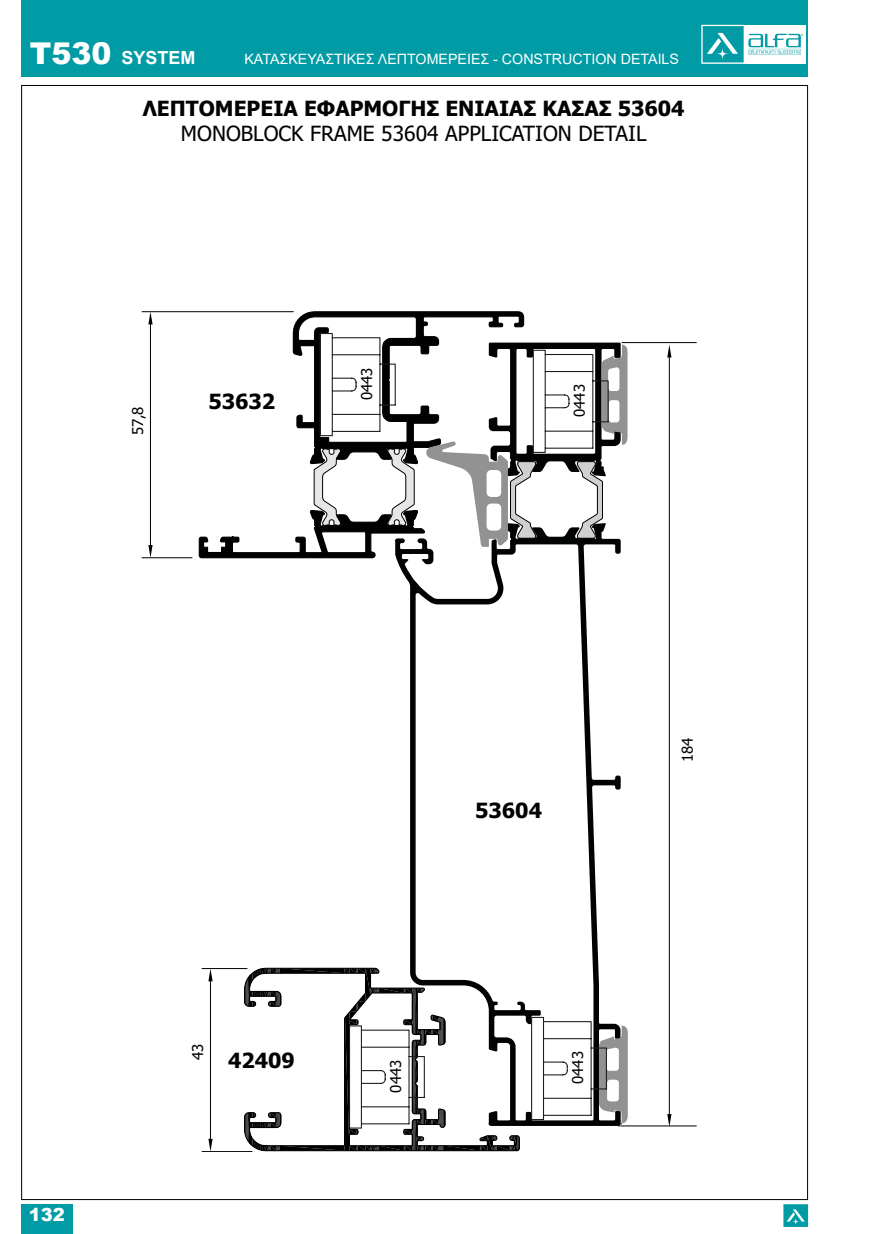
<style>
.page{position:relative;width:893px;height:1234px;background:#fff}
.page>*{position:absolute;margin:0;border:0;box-sizing:border-box;transform-origin:0 0}
.t1{font:700 21px "Tahoma";color:#010202}
.t2{font:21px "Tahoma";color:#010202}
.t3{font:700 18px "Arial";color:#fff}
.t4{font:900 18px "Arial";color:#fff}
.t5{font:15px "Tahoma";color:#010202}
.t6{font:14.25px "Arial";color:#fff}
.s1{font-weight:900;font-size:30px}
</style>
<div class="page">
<div style="left:21px;top:1203px;width:51px;height:30px;background:#009ba4"></div>
<div style="left:21px;top:0;width:787px;height:77px;background:#009ba4"></div>
<svg style="left:396px;top:558px;width:225px;height:567px"></svg>
<svg style="left:243px;top:966px;width:277px;height:185px"></svg>
<hr style="left:210px;top:981px;width:1px;height:157px;background:#000">
<hr style="left:202px;top:1150px;width:50px;height:1px;background:#000">
<hr style="left:621px;top:1125px;width:75px;height:1px;background:#000">
<hr style="left:202px;top:968px;width:45px;height:1px;background:#000">
<svg style="left:208px;top:968px;width:5px;height:13px"></svg>
<svg style="left:208px;top:1138px;width:5px;height:13px"></svg>
<hr style="left:150px;top:324px;width:1px;height:221px;background:#000">
<hr style="left:142px;top:557px;width:50px;height:1px;background:#000">
<hr style="left:142px;top:311px;width:151px;height:1px;background:#000">
<hr style="left:622px;top:342px;width:74px;height:1px;background:#000">
<svg style="left:148px;top:311px;width:5px;height:13px"></svg>
<svg style="left:148px;top:545px;width:5px;height:12px"></svg>
<hr style="left:669px;top:357px;width:1px;height:756px;background:#000">
<svg style="left:667px;top:345px;width:4px;height:12px"></svg>
<svg style="left:667px;top:1113px;width:4px;height:13px"></svg>
<svg style="left:198px;top:311px;width:431px;height:247px"></svg>
<svg style="left:530px;top:1016px;width:100px;height:110px"></svg>
<svg style="left:245px;top:968px;width:275px;height:182px"></svg>
<div style="left:744px;top:26px;width:61px;height:36px;background:#fff"></div>
<svg style="left:701px;top:25px;width:102px;height:39px"></svg>
<svg style="left:783px;top:1204px;width:25px;height:22px"></svg>
<p class="t3" style="left:30px;top:45px;width:167px"><span class="s1">T530</span> SYSTEM</p>
<p class="t6" style="left:244px;top:49px;width:436px">ΚΑΤΑΣΚΕΥΑΣΤΙΚΕΣ ΛΕΠΤΟΜΕΡΕΙΕΣ - CONSTRUCTION DETAILS</p>
<p class="t1" style="left:143px;top:95px;width:543px">ΛΕΠΤΟΜΕΡΕΙΑ ΕΦΑΡΜΟΓΗΣ ΕΝΙΑΙΑΣ ΚΑΣΑΣ 53604</p>
<p class="t2" style="left:181px;top:119px;width:467px">MONOBLOCK FRAME 53604 APPLICATION DETAIL</p>
<p class="t5" style="left:128px;top:434px;width:30px;rotate:-90deg">57,8</p>
<p class="t1" style="left:208px;top:388px;width:68px">53632</p>
<p class="t5" style="left:356px;top:400px;width:34px;rotate:-90deg">0443</p>
<p class="t5" style="left:569px;top:417px;width:34px;rotate:-90deg">0443</p>
<p class="t4" style="left:29px;top:1201px;width:38px">132</p>
<p class="t5" style="left:188px;top:1060px;width:18px;rotate:-90deg">43</p>
<p class="t1" style="left:228px;top:1047px;width:68px">42409</p>
<p class="t1" style="left:475px;top:796px;width:68px">53604</p>
<p class="t5" style="left:386px;top:1092px;width:34px;rotate:-90deg">0443</p>
<p class="t5" style="left:568px;top:1083px;width:34px;rotate:-90deg">0443</p>
<p class="t5" style="left:677px;top:762px;width:26px;rotate:-90deg">184</p>
</div>
